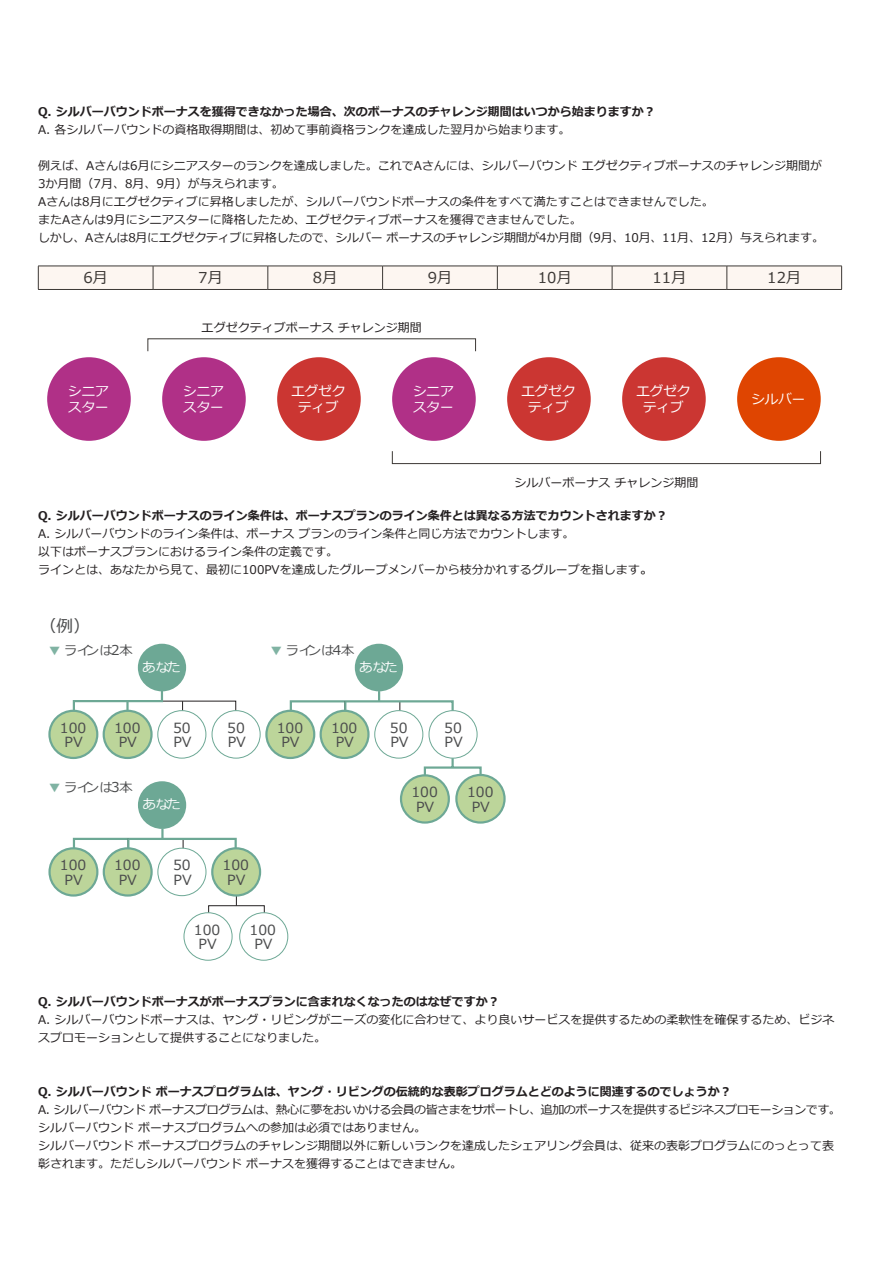
<style>
.page{position:relative;width:893px;height:1263px;background:#fff}
.page>*{position:absolute;margin:0;border:0;box-sizing:border-box;transform-origin:0 0}
.t1{font:16.5px "Meiryo";color:#4b4c4d}
.t2{font:15px "Meiryo";letter-spacing:.01em;color:#3c3835}
.t3{font:14.1px/14.7px "Meiryo";color:#4b4c4d}
.t4{font:13.95px/14.7px "Meiryo";color:#4b4c4d;text-align:center}
.t5{font:13.5px/16.2px "Meiryo";color:#fff}
.t6{font:13.35px "Meiryo";letter-spacing:-.085em;color:#fff}
.t7{font:12.9px "Meiryo";color:#4b4c4d}
.t8{font:12px/18px "Meiryo";color:#231f20}
.t9{font:700 12px "Meiryo";color:#231f20}
.s1{font-size:15px}
.s2{color:#80b3a3}
.s3{font-size:13.5px}
</style>
<div class="page">
<svg style="left:38px;top:266px;width:804px;height:169px"></svg>
<hr style="left:38px;top:289px;width:115px;height:1px;background:#3c3835">
<hr style="left:153px;top:289px;width:115px;height:1px;background:#3c3835">
<hr style="left:268px;top:289px;width:115px;height:1px;background:#3c3835">
<hr style="left:383px;top:289px;width:114px;height:1px;background:#3c3835">
<hr style="left:497px;top:289px;width:115px;height:1px;background:#3c3835">
<hr style="left:612px;top:289px;width:115px;height:1px;background:#3c3835">
<hr style="left:727px;top:289px;width:115px;height:1px;background:#3c3835">
<div style="left:47px;top:357px;width:84px;height:84px;background:#b03087;border-radius:50%"></div>
<div style="left:162px;top:357px;width:84px;height:84px;background:#b03087;border-radius:50%"></div>
<div style="left:277px;top:357px;width:84px;height:84px;background:#cb3632;border-radius:50%"></div>
<div style="left:507px;top:357px;width:84px;height:84px;background:#cb3632;border-radius:50%"></div>
<div style="left:622px;top:357px;width:84px;height:84px;background:#cb3632;border-radius:50%"></div>
<div style="left:737px;top:357px;width:84px;height:84px;background:#df4501;border-radius:50%"></div>
<div style="left:392px;top:357px;width:84px;height:84px;background:#b03087;border-radius:50%"></div>
<div style="left:392px;top:451px;width:429px;height:13px;border:1px solid #3c3835"></div>
<div style="left:148px;top:320px;width:328px;height:16px;background:#fff"></div>
<div style="left:138px;top:644px;width:48px;height:47px;background:#6da895;border-radius:50%"></div>
<svg style="left:72px;top:688px;width:164px;height:32px"></svg>
<div style="left:158px;top:710px;width:48px;height:48px;background:#fff;border-radius:50%"></div>
<div style="left:157px;top:710px;width:49px;height:48px;border:1px solid #6da895;border-radius:50%"></div>
<div style="left:103px;top:710px;width:49px;height:48px;background:#bcd59a;border-radius:50%"></div>
<div style="left:103px;top:710px;width:50px;height:49px;border:2px solid #6da895;border-radius:50%"></div>
<div style="left:212px;top:710px;width:48px;height:48px;background:#fff;border-radius:50%"></div>
<div style="left:212px;top:710px;width:49px;height:48px;border:1px solid #6da895;border-radius:50%"></div>
<div style="left:49px;top:710px;width:49px;height:48px;background:#bcd59a;border-radius:50%"></div>
<div style="left:48px;top:710px;width:50px;height:49px;border:2px solid #6da895;border-radius:50%"></div>
<div style="left:355px;top:644px;width:48px;height:47px;background:#6da895;border-radius:50%"></div>
<div style="left:266px;top:710px;width:48px;height:48px;background:#bcd59a;border-radius:50%"></div>
<div style="left:265px;top:710px;width:50px;height:49px;border:2px solid #6da895;border-radius:50%"></div>
<svg style="left:289px;top:691px;width:217px;height:133px"></svg>
<div style="left:320px;top:710px;width:49px;height:48px;background:#bcd59a;border-radius:50%"></div>
<div style="left:320px;top:710px;width:50px;height:49px;border:2px solid #6da895;border-radius:50%"></div>
<div style="left:208px;top:905px;width:57px;height:18px;border:1px solid #231f20"></div>
<div style="left:138px;top:781px;width:48px;height:48px;background:#6da895;border-radius:50%"></div>
<div style="left:49px;top:848px;width:49px;height:48px;background:#bcd59a;border-radius:50%"></div>
<div style="left:48px;top:847px;width:50px;height:50px;border:2px solid #6da895;border-radius:50%"></div>
<div style="left:212px;top:848px;width:48px;height:48px;background:#bcd59a;border-radius:50%"></div>
<div style="left:211px;top:847px;width:50px;height:50px;border:2px solid #6da895;border-radius:50%"></div>
<div style="left:184px;top:913px;width:48px;height:47px;background:#fff;border-radius:50%"></div>
<div style="left:184px;top:912px;width:48px;height:48px;border:1px solid #6da895;border-radius:50%"></div>
<div style="left:240px;top:913px;width:48px;height:47px;background:#fff;border-radius:50%"></div>
<div style="left:239px;top:912px;width:49px;height:48px;border:1px solid #6da895;border-radius:50%"></div>
<svg style="left:72px;top:829px;width:166px;height:47px"></svg>
<div style="left:104px;top:848px;width:48px;height:48px;background:#bcd59a;border-radius:50%"></div>
<div style="left:103px;top:847px;width:50px;height:50px;border:2px solid #6da895;border-radius:50%"></div>
<p class="t9" style="left:38px;top:103px;width:619px">Q. シルバーバウンドボーナスを獲得できなかった場合、次のボーナスのチャレンジ期間はいつから始まりますか？</p>
<p class="t8" style="left:38px;top:121px;width:534px">A. 各シルバーバウンドの資格取得期間は、初めて事前資格ランクを達成した翌月から始まります。</p>
<p class="t8" style="left:38px;top:157px;width:787px">例えば、Aさんは6月にシニアスターのランクを達成しました。これでAさんには、シルバーバウンド エグゼクティブボーナスのチャレンジ期間が3か月間（7月、8月、9月）が与えられます。<br>Aさんは8月にエグゼクティブに昇格しましたが、シルバーバウンドボーナスの条件をすべて満たすことはできませんでした。<br>またAさんは9月にシニアスターに降格したため、エグゼクティブボーナスを獲得できませんでした。<br>しかし、Aさんは8月にエグゼクティブに昇格したので、シルバー ボーナスのチャレンジ期間が4か月間（9月、10月、11月、12月）与えられます。</p>
<p class="t2" style="left:83px;top:268px;width:26px">6月</p>
<p class="t2" style="left:198px;top:268px;width:26px">7月</p>
<p class="t2" style="left:313px;top:268px;width:26px">8月</p>
<p class="t2" style="left:428px;top:268px;width:26px">9月</p>
<p class="t2" style="left:538px;top:268px;width:35px">10月</p>
<p class="t2" style="left:652px;top:268px;width:35px">11月</p>
<p class="t2" style="left:767px;top:268px;width:35px">12月</p>
<p class="t8" style="left:202px;top:320px;width:222px">エグゼクティブボーナス チャレンジ期間</p>
<p class="t5" style="left:68px;top:384px;width:42px">シニアスター</p>
<p class="t5" style="left:183px;top:384px;width:42px">シニアスター</p>
<p class="t5" style="left:291px;top:384px;width:55px;text-align:center">エグゼクティブ</p>
<p class="t5" style="left:521px;top:384px;width:55px;text-align:center">エグゼクティブ</p>
<p class="t5" style="left:636px;top:384px;width:55px;text-align:center">エグゼクティブ</p>
<p class="t5" style="left:751px;top:392px;width:56px">シルバー</p>
<p class="t5" style="left:413px;top:384px;width:42px">シニアスター</p>
<p class="t8" style="left:514px;top:474px;width:186px">シルバーボーナス チャレンジ期間</p>
<p class="t9" style="left:38px;top:507px;width:631px">Q. シルバーバウンドボーナスのライン条件は、ボーナスプランのライン条件とは異なる方法でカウントされますか？</p>
<p class="t8" style="left:38px;top:525px;width:618px">A. シルバーバウンドのライン条件は、ボーナス プランのライン条件と同じ方法でカウントします。<br>以下はボーナスプランにおけるライン条件の定義です。<br>ラインとは、あなたから見て、最初に100PVを達成したグループメンバーから枝分かれするグループを指します<span class="s1">。</span></p>
<h1 class="t1" style="left:40px;top:614px;width:52px">（例）</h1>
<p class="t7" style="left:48px;top:641px;width:86px"><span class="s2">▼</span> ラインは<span class="s3">2</span>本</p>
<p class="t6" style="left:142px;top:658px;width:40px">あなた</p>
<p class="t4" style="left:60px;top:721px;width:28px">100<br>PV</p>
<p class="t4" style="left:114px;top:721px;width:28px">100<br>PV</p>
<p class="t3" style="left:227px;top:721px;width:20px">50<br>PV</p>
<p class="t3" style="left:173px;top:721px;width:20px">50<br>PV</p>
<p class="t7" style="left:48px;top:779px;width:86px"><span class="s2">▼</span> ラインは<span class="s3">3</span>本</p>
<p class="t6" style="left:142px;top:795px;width:40px">あなた</p>
<p class="t7" style="left:270px;top:641px;width:86px"><span class="s2">▼</span> ラインは<span class="s3">4</span>本</p>
<p class="t6" style="left:359px;top:658px;width:40px">あなた</p>
<p class="t4" style="left:277px;top:721px;width:28px">100<br>PV</p>
<p class="t3" style="left:390px;top:721px;width:20px">50<br>PV</p>
<p class="t3" style="left:444px;top:721px;width:20px">50<br>PV</p>
<p class="t4" style="left:411px;top:785px;width:28px">100<br>PV</p>
<p class="t4" style="left:467px;top:785px;width:28px">100<br>PV</p>
<p class="t4" style="left:331px;top:721px;width:28px">100<br>PV</p>
<p class="t4" style="left:60px;top:858px;width:28px">100<br>PV</p>
<p class="t3" style="left:173px;top:858px;width:20px">50<br>PV</p>
<p class="t3" style="left:223px;top:858px;width:28px;text-align:center">100<br>PV</p>
<p class="t4" style="left:194px;top:923px;width:28px">100<br>PV</p>
<p class="t4" style="left:250px;top:923px;width:28px">100<br>PV</p>
<p class="t4" style="left:114px;top:858px;width:28px">100<br>PV</p>
<p class="t9" style="left:38px;top:993px;width:463px">Q. シルバーバウンドボーナスがボーナスプランに含まれなくなったのはなぜですか？</p>
<p class="t8" style="left:38px;top:1011px;width:798px">A. シルバーバウンドボーナスは、ヤング・リビングがニーズの変化に合わせて、より良いサービスを提供するための柔軟性を確保するため、ビジネスプロモーションとして提供することになりました。</p>
<p class="t9" style="left:38px;top:1083px;width:695px">Q. シルバーバウンド ボーナスプログラムは、ヤング・リビングの伝統的な表彰プログラムとどのように関連するのでしょうか？</p>
<p class="t8" style="left:38px;top:1101px;width:804px">A. シルバーバウンド ボーナスプログラムは、熱心に夢をおいかける会員の皆さまをサポートし、追加のボーナスを提供するビジネスプロモーションです。シルバーバウンド ボーナスプログラムへの参加は必須ではありません。<br>シルバーバウンド ボーナスプログラムのチャレンジ期間以外に新しいランクを達成したシェアリング会員は、従来の表彰プログラムにのっとって表彰されます。ただしシルバーバウンド ボーナスを獲得することはできません。</p>
</div>
